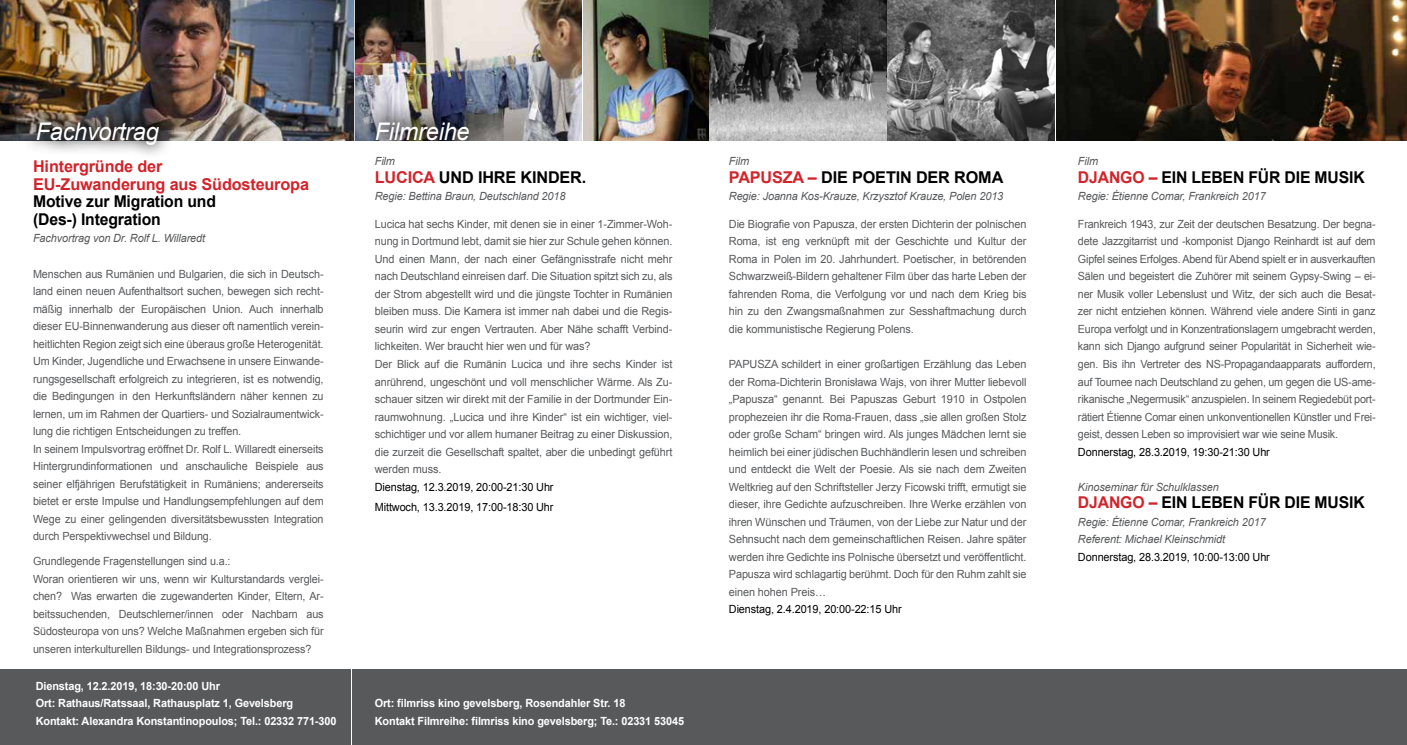
<style>
.page{position:relative;width:1407px;height:745px;background:#fff}
.page>*{position:absolute;margin:0;border:0;box-sizing:border-box;transform-origin:0 0}
.t1{font:italic 24.25px "Arial";letter-spacing:-.01em;color:#fff}
.t2{font:700 16.25px/17.5px "Arial";letter-spacing:-.01em;color:#000}
.t3{font:700 16.25px/17.5px "Arial";letter-spacing:-.01em;color:#d2232a}
.t4{font:11.25px/17.5px "Arial";letter-spacing:-.01em;color:#58595b;scale:.96 1}
.t5{font:11.25px/17.5px "Arial";letter-spacing:-.01em;color:#58595b;text-align:justify}
.t6{font:italic 11.25px/17.5px "Arial";letter-spacing:-.01em;color:#58595b}
.t7{font:700 11.25px/17.5px "Arial";letter-spacing:-.01em;color:#fff}
.t8{font:11.25px/20px "Arial";letter-spacing:-.01em;color:#000}
.s1{color:#d2232a}
</style>
<div class="page">
<img style="left:0;top:0;width:353px;height:140px">
<div style="left:353px;top:669px;width:1054px;height:75px;background:#58595b"></div>
<img style="left:583px;top:0;width:125px;height:140px">
<img style="left:710px;top:0;width:176px;height:140px">
<div style="left:0;top:669px;width:351px;height:75px;background:#58595b"></div>
<div style="left:21px;top:106px;width:154px;height:55px;background:#000;opacity:.75"></div>
<img style="left:1056px;top:0;width:351px;height:140px">
<img style="left:355px;top:0;width:226px;height:140px">
<img style="left:888px;top:0;width:166px;height:140px">
<div style="left:351px;top:96px;width:143px;height:70px;background:#000;opacity:.75"></div>
<div style="left:349px;top:141px;width:306px;height:30px;background:#fff"></div>
<h1 class="t1" style="left:36px;top:116px;width:125px">Fachvortrag</h1>
<h2 class="t3" style="left:33px;top:158px;width:277px">Hintergründe der<br>EU-Zuwanderung aus Südosteuropa</h2>
<h2 class="t2" style="left:33px;top:193px;width:184px">Motive zur Migration und (Des-) Integration</h2>
<p class="t6" style="left:33px;top:230px;width:174px">Fachvortrag von Dr. Rolf L. Willaredt</p>
<p class="t4" style="left:33px;top:265px;width:304px">Menschen aus Rumänien und Bulgarien, die sich in Deutsch&shy;land einen neuen Aufenthaltsort suchen, bewegen sich recht&shy;mäßig innerhalb der Europäischen Union. Auch innerhalb dieser EU-Binnenwanderung aus dieser oft namentlich verein&shy;heitlichten Region zeigt sich eine überaus große Heterogenität.<br>Um Kinder, Jugendliche und Erwachsene in unsere Einwande&shy;rungsgesellschaft erfolgreich zu integrieren, ist es notwendig, die Bedingungen in den Herkunftsländern näher kennen zu lernen, um im Rahmen der Quartiers- und Sozialraumentwick&shy;lung die richtigen Entscheidungen zu treffen.<br>In seinem Impulsvortrag eröffnet Dr. Rolf L. Willaredt einerseits Hintergrundinformationen und anschauliche Beispiele aus seiner elfjährigen Berufstätigkeit in Rumäniens; andererseits bietet er erste Impulse und Handlungsempfehlungen auf dem Wege zu einer gelingenden diversitätsbewussten Integration durch Perspektivwechsel und Bildung.</p>
<p class="t4" style="left:33px;top:552px;width:304px">Grundlegende Fragenstellungen sind u.a.:<br>Woran orientieren wir uns, wenn wir Kulturstandards verglei&shy;chen? Was erwarten die zugewanderten Kinder, Eltern, Ar&shy;beitssuchenden, Deutschlerner/innen oder Nachbarn aus Südosteuropa von uns? Welche Maßnahmen ergeben sich für unseren interkulturellen Bildungs- und Integrationsprozess?</p>
<p class="t7" style="left:36px;top:676px;width:302px">Dienstag, 12.2.2019, 18:30-20:00 Uhr<br>Ort: Rathaus/Ratssaal, Rathausplatz 1, Gevelsberg<br>Kontakt: Alexandra Konstantinopoulos; Tel.: 02332 771-300</p>
<h1 class="t1" style="left:375px;top:116px;width:96px">Filmreihe</h1>
<p class="t6" style="left:375px;top:153px;width:22px">Film</p>
<h2 class="t3" style="left:375px;top:169px;width:12px">LUC</h2>
<h2 class="t2" style="left:408px;top:169px;width:180px"><span class="s1">ICA</span> UND IHRE KINDER.</h2>
<p class="t6" style="left:375px;top:188px;width:192px">Regie: Bettina Braun, Deutschland 2018</p>
<p class="t5" style="left:375px;top:215px;width:299px;text-align:left">Lucica hat sechs Kinder, mit denen sie in einer 1-Zimmer-Woh&shy;nung in Dortmund lebt, damit sie hier zur Schule gehen können.<br>Und einen Mann, der nach einer Gefängnisstrafe nicht mehr nach Deutschland einreisen darf. Die Situation spitzt sich zu, als der Strom abgestellt wird und die jüngste Tochter in Rumänien bleiben muss. Die Kamera ist immer nah dabei und die Regis&shy;seurin wird zur engen Vertrauten. Aber Nähe schafft Verbind&shy;lichkeiten. Wer braucht hier wen und für was?<br>Der Blick auf die Rumänin Lucica und ihre sechs Kinder ist anrührend, ungeschönt und voll menschlicher Wärme. Als Zu&shy;schauer sitzen wir direkt mit der Familie in der Dortmunder Ein&shy;raumwohnung. „Lucica und ihre Kinder“ ist ein wichtiger, viel&shy;schichtiger und vor allem humaner Beitrag zu einer Diskussion, die zurzeit die Gesellschaft spaltet, aber die unbedingt geführt werden muss.</p>
<p class="t8" style="left:375px;top:476px;width:180px">Dienstag, 12.3.2019, 20:00-21:30 Uhr<br>Mittwoch, 13.3.2019, 17:00-18:30 Uhr</p>
<p class="t7" style="left:375px;top:694px;width:311px">Ort: filmriss kino gevelsberg, Rosendahler Str. 18<br>Kontakt Filmreihe: filmriss kino gevelsberg; Te.: 02331 53045</p>
<p class="t6" style="left:729px;top:153px;width:22px">Film</p>
<h2 class="t2" style="left:729px;top:169px;width:276px"><span class="s1">PAPUSZA –</span> DIE POETIN DER ROMA</h2>
<p class="t6" style="left:729px;top:188px;width:276px">Regie: Joanna Kos-Krauze, Krzysztof Krauze, Polen 2013</p>
<p class="t5" style="left:729px;top:215px;width:299px">Die Biografie von Papusza, der ersten Dichterin der polnischen Roma, ist eng verknüpft mit der Geschichte und Kultur der Roma in Polen im 20. Jahrhundert. Poetischer, in betörenden Schwarzweiß-Bildern gehaltener Film über das harte Leben der fahrenden Roma, die Verfolgung vor und nach dem Krieg bis hin zu den Zwangsmaßnahmen zur Sesshaftmachung durch die kommunistische Regierung Polens.</p>
<p class="t5" style="left:729px;top:355px;width:299px">PAPUSZA schildert in einer großartigen Erzählung das Leben der Roma-Dichterin Bronisława Wajs, von ihrer Mutter liebevoll „Papusza“ genannt. Bei Papuszas Geburt 1910 in Ostpolen prophezeien ihr die Roma-Frauen, dass „sie allen großen Stolz oder große Scham“ bringen wird. Als junges Mädchen lernt sie heimlich bei einer jüdischen Buchhändlerin lesen und schreiben und entdeckt die Welt der Poesie. Als sie nach dem Zweiten Weltkrieg auf den Schriftsteller Jerzy Ficowski trifft, ermutigt sie dieser, ihre Gedichte aufzuschreiben. Ihre Werke erzählen von ihren Wünschen und Träumen, von der Liebe zur Natur und der Sehnsucht nach dem gemeinschaftlichen Reisen. Jahre später werden ihre Gedichte ins Polnische übersetzt und veröffentlicht.<br>Papusza wird schlagartig berühmt. Doch für den Ruhm zahlt sie einen hohen Preis…</p>
<p class="t8" style="left:729px;top:599px;width:174px">Dienstag, 2.4.2019, 20:00-22:15 Uhr</p>
<p class="t6" style="left:1078px;top:153px;width:22px">Film</p>
<h2 class="t2" style="left:1078px;top:169px;width:288px"><span class="s1">DJANGO –</span> EIN LEBEN FÜR DIE MUSIK</h2>
<p class="t6" style="left:1078px;top:188px;width:189px">Regie: Étienne Comar, Frankreich 2017</p>
<p class="t4" style="left:1078px;top:215px;width:312px;text-align:justify">Frankreich 1943, zur Zeit der deutschen Besatzung. Der begna&shy;dete Jazzgitarrist und -komponist Django Reinhardt ist auf dem Gipfel seines Erfolges. Abend für Abend spielt er in ausverkauften Sälen und begeistert die Zuhörer mit seinem Gypsy-Swing – ei&shy;ner Musik voller Lebenslust und Witz, der sich auch die Besat&shy;zer nicht entziehen können. Während viele andere Sinti in ganz Europa verfolgt und in Konzentrationslagern umgebracht werden, kann sich Django aufgrund seiner Popularität in Sicherheit wie&shy;gen. Bis ihn Vertreter des NS-Propagandaapparats auffordern, auf Tournee nach Deutschland zu gehen, um gegen die US-ame&shy;rikanische „Negermusik“ anzuspielen. In seinem Regiedebüt port&shy;rätiert Étienne Comar einen unkonventionellen Künstler und Frei&shy;geist, dessen Leben so improvisiert war wie seine Musik.</p>
<p class="t8" style="left:1078px;top:441px;width:193px">Donnerstag, 28.3.2019, 19:30-21:30 Uhr</p>
<p class="t6" style="left:1078px;top:478px;width:142px">Kinoseminar für Schulklassen</p>
<h2 class="t2" style="left:1078px;top:494px;width:288px"><span class="s1">DJANGO –</span> EIN LEBEN FÜR DIE MUSIK</h2>
<p class="t6" style="left:1078px;top:513px;width:189px">Regie: Étienne Comar, Frankreich 2017<br>Referent: Michael Kleinschmidt</p>
<p class="t8" style="left:1078px;top:546px;width:193px">Donnerstag, 28.3.2019, 10:00-13:00 Uhr</p>
</div>
